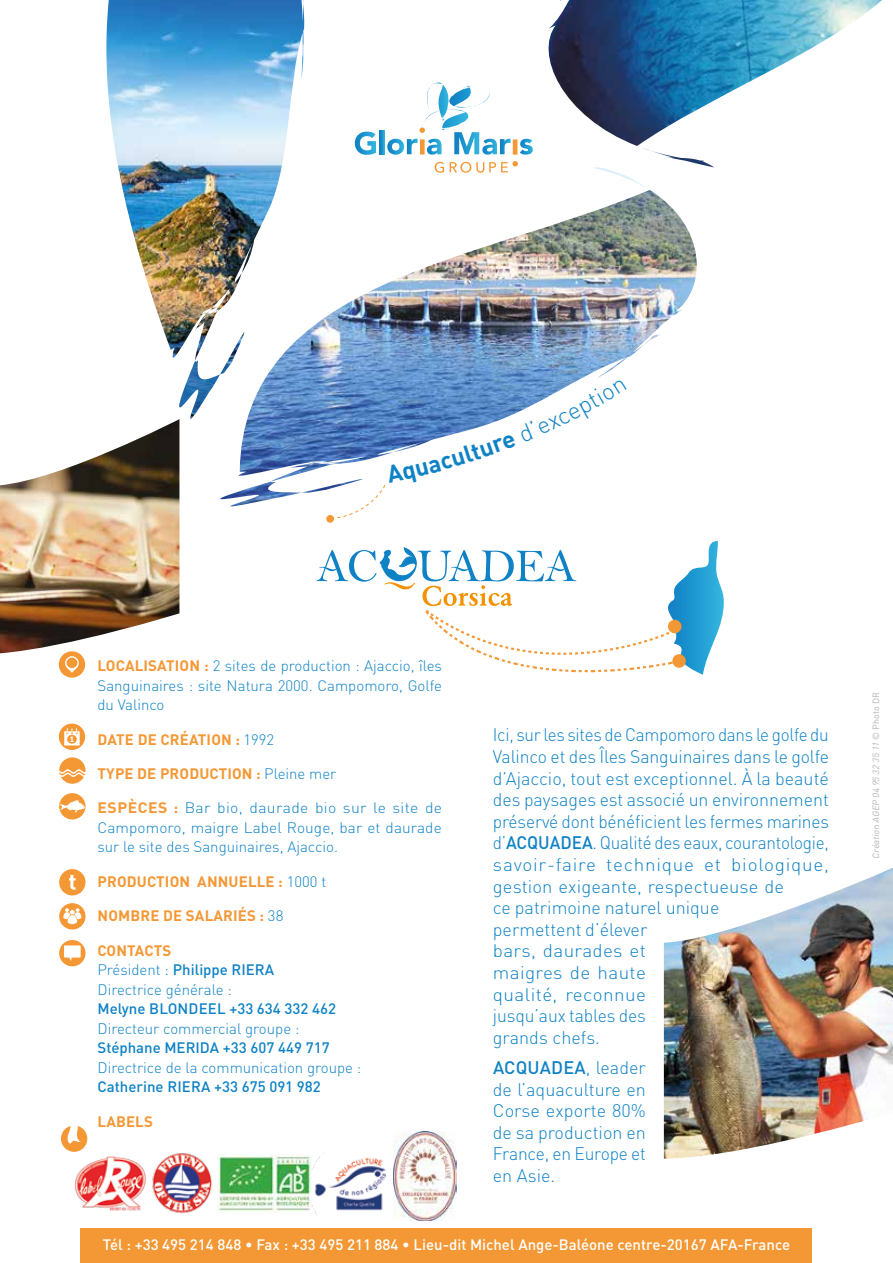
<style>
.page{position:relative;width:893px;height:1263px;background:#fff}
.page>*{position:absolute;margin:0;border:0;box-sizing:border-box;transform-origin:0 0}
.t1{font:300 18px/21.6px "DINOT";letter-spacing:-.005em;color:#0e82c5;scale:.95 1}
.t2{font:300 18px/21.6px "DINOT";letter-spacing:-.005em;color:#0e82c5;text-align:justify}
.t3{font:300 15px/19.5px "DINOT";color:#0e82c5;text-align:justify}
.t4{font:300 15px/19.5px "DINOT";color:#0e82c5;text-align:justify;scale:1.05 1}
.t5{font:700 15px "DINOT";letter-spacing:.01em;color:#f49835}
.t6{font:500 15px "DINOT";color:#fff}
.t7{font:500 15px "DINOT";color:#0e82c5}
.t8{font:italic 9px "DINOT";color:#b5b1b2}
.s1{font-weight:700;color:#f49835}
.s2{font-weight:300;color:#0e82c5}
.s3{font-weight:500}
.s4{font-style:normal}
</style>
<div class="page">
<div style="left:61px;top:1125px;width:26px;height:27px;background:#f49835;border-radius:50%"></div>
<svg style="left:62px;top:1125px;width:21px;height:19px"></svg>
<svg style="left:59px;top:903px;width:27px;height:26px"></svg>
<svg style="left:63px;top:908px;width:18px;height:16px"></svg>
<div style="left:59px;top:940px;width:27px;height:26px;background:#f49835;border-radius:50%"></div>
<svg style="left:64px;top:945px;width:17px;height:16px"></svg>
<div style="left:59px;top:651px;width:26px;height:27px;background:#f49835;border-radius:50%"></div>
<svg style="left:65px;top:656px;width:14px;height:17px"></svg>
<div style="left:66px;top:658px;width:11px;height:10px;background:#f49835;border-radius:50%"></div>
<svg style="left:59px;top:723px;width:26px;height:27px"></svg>
<svg style="left:64px;top:728px;width:16px;height:17px"></svg>
<div style="left:59px;top:793px;width:27px;height:26px;background:#f49835;border-radius:50%"></div>
<svg style="left:60px;top:800px;width:25px;height:13px"></svg>
<div style="left:59px;top:757px;width:27px;height:27px;background:#f49835;border-radius:50%"></div>
<div style="left:59px;top:869px;width:27px;height:26px;background:#f49835;border-radius:50%"></div>
<svg style="left:69px;top:875px;width:7px;height:15px"></svg>
<svg style="left:59px;top:769px;width:27px;height:8px"></svg>
<img style="left:106px;top:0;width:198px;height:364px">
<img style="left:233px;top:168px;width:464px;height:310px">
<img style="left:548px;top:0;width:334px;height:168px">
<div style="left:326px;top:515px;width:8px;height:8px;background:#f49835;border-radius:50%"></div>
<div style="left:81px;top:1229px;width:731px;height:34px;background:#f49835"></div>
<img style="left:152px;top:1153px;width:72px;height:61px">
<img style="left:72px;top:1145px;width:74px;height:66px">
<img style="left:217px;top:1155px;width:94px;height:57px">
<img style="left:312px;top:1156px;width:74px;height:58px">
<img style="left:664px;top:868px;width:229px;height:291px">
<img style="left:0;top:419px;width:179px;height:234px">
<svg style="left:355px;top:132px;width:21px;height:23px"></svg>
<svg style="left:380px;top:131px;width:4px;height:23px"></svg>
<svg style="left:387px;top:82px;width:146px;height:91px"></svg>
<svg style="left:317px;top:541px;width:407px;height:134px"></svg>
<img style="left:394px;top:1131px;width:63px;height:89px">
<svg style="left:330px;top:379px;width:296px;height:140px"></svg>
<p class="t3" style="left:97px;top:655px;width:346px"><span class="s1">LOCALISATION :</span> 2 sites de production : Ajaccio, îles Sanguinaires : site Natura 2000. Campomoro, Golfe du Valinco</p>
<p class="t5" style="left:98px;top:729px;width:178px">DATE DE CRÉATION : <span class="s2">1992</span></p>
<p class="t5" style="left:98px;top:763px;width:240px">TYPE DE PRODUCTION : <span class="s2">Pleine mer</span></p>
<p class="t4" style="left:97px;top:798px;width:330px"><span class="s1">ESPÈCES :</span> Bar bio, daurade bio sur le site de Campomoro, maigre Label Rouge, bar et daurade sur le site des Sanguinaires, Ajaccio.</p>
<p class="t5" style="left:98px;top:871px;width:230px">PRODUCTION ANNUELLE : <span class="s2">1000 t</span></p>
<p class="t5" style="left:98px;top:905px;width:187px">NOMBRE DE SALARIÉS : <span class="s2">38</span></p>
<p class="t3" style="left:97px;top:940px;width:178px;text-align:left"><span class="s1">CONTACTS<br></span>Président : <span class="s3">Philippe RIERA<br></span>Directrice générale :</p>
<p class="t7" style="left:97px;top:998px;width:240px">Melyne BLONDEEL +33 634 332 462</p>
<p class="t3" style="left:97px;top:1018px;width:203px">Directeur commercial groupe :</p>
<p class="t7" style="left:97px;top:1037px;width:234px">Stéphane MERIDA +33 607 449 717</p>
<p class="t3" style="left:97px;top:1057px;width:265px">Directrice de la communication groupe :</p>
<p class="t7" style="left:97px;top:1076px;width:225px">Catherine RIERA +33 675 091 982</p>
<p class="t5" style="left:98px;top:1111px;width:57px">LABELS</p>
<p class="t1" style="left:493px;top:723px;width:355px">Ici, sur les sites de Campomoro dans le golfe du<br>Valinco et des Îles Sanguinaires dans le golfe d’Ajaccio, tout est exceptionnel. À la beauté des paysages est associé un environnement préservé dont bénéficient les fermes marines d’<span class="s3">ACQUADEA</span>. Qualité des eaux, courantologie, savoir-faire technique et biologique, gestion exigeante, respectueuse de<br>ce patrimoine naturel unique<br>permettent d’élever<br>bars, daurades et<br>maigres de haute<br>qualité, reconnue<br>jusqu’aux tables des<br>grands chefs.</p>
<p class="t2" style="left:493px;top:1056px;width:155px"><span class="s3">ACQUADEA</span>, leader de l’aquaculture en Corse exporte 80% de sa production en France, en Europe et en Asie.</p>
<p class="t6" style="left:103px;top:1234px;width:689px">Tél : +33 495 214 848 • Fax : +33 495 211 884 • Lieu-dit Michel Ange-Baléone centre-20167 AFA-France</p>
<p class="t8" style="left:870px;top:859px;width:168px;rotate:-90deg">Création AGEP 04 95 32 35 11 <span class="s4">© P h o t o D R</span></p>
</div>
